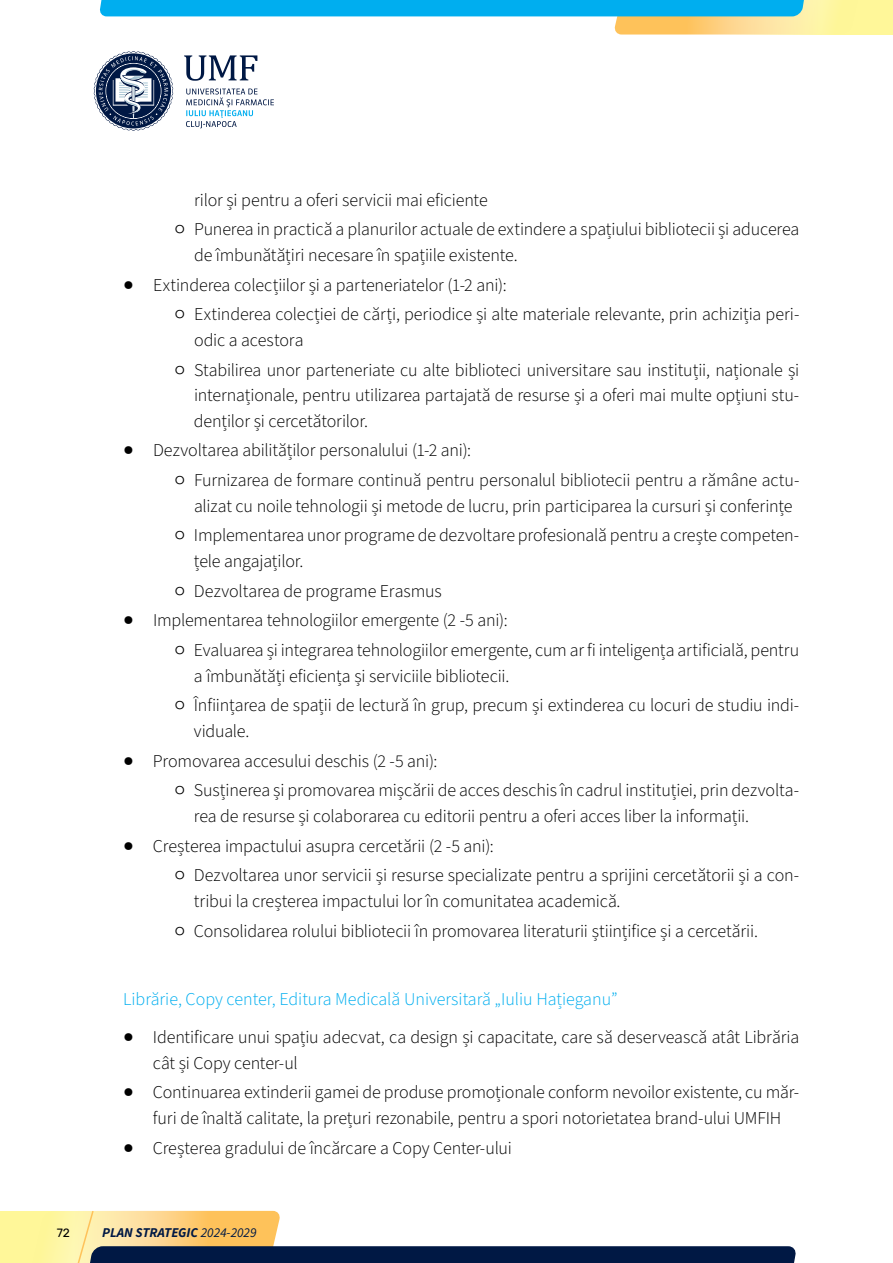
<style>
.page{position:relative;width:893px;height:1263px;background:#fff}
.page>*{position:absolute;margin:0;border:0;box-sizing:border-box;transform-origin:0 0}
.t1{font:300 18px/25.5px "Source Sans 3";letter-spacing:-.01em;color:#000}
.t2{font:300 18px "Source Sans 3";color:#00aeef}
.t3{font:italic 700 13.5px "Source Sans 3";color:#001844}
.t4{font:12px "Rubik";color:#000}
.s1{font-weight:400}
</style>
<div class="page">
<div style="left:0;top:1211px;width:190px;height:52px;background:#fff799"></div>
<svg style="left:93px;top:51px;width:81px;height:80px"></svg>
<svg style="left:186px;top:88px;width:88px;height:40px"></svg>
<svg style="left:184px;top:55px;width:73px;height:26px"></svg>
<div style="left:703px;top:0;width:190px;height:35px;background:#fff799"></div>
<svg style="left:100px;top:0;width:731px;height:35px"></svg>
<svg style="left:51px;top:1210px;width:745px;height:53px"></svg>
<p class="t1" style="left:194px;top:187px;width:295px">rilor și pentru a oferi servicii mai eficiente</p>
<p class="t1" style="left:194px;top:217px;width:607px;text-indent:-19px"><span class="s1">○</span> Punerea in practică a planurilor actuale de extindere a spațiului bibliotecii și aducerea de îmbunătățiri necesare în spațiile existente.</p>
<p class="t1" style="left:123px;top:272px;width:385px">● Extinderea colecțiilor și a parteneriatelor (1-2 ani):</p>
<p class="t1" style="left:194px;top:302px;width:607px;text-indent:-19px"><span class="s1">○</span> Extinderea colecției de cărți, periodice și alte materiale relevante, prin achiziția peri&shy;odic a acestora</p>
<p class="t1" style="left:194px;top:357px;width:607px;text-align:justify;text-indent:-19px"><span class="s1">○</span> Stabilirea unor parteneriate cu alte biblioteci universitare sau instituții, naționale și internaționale, pentru utilizarea partajată de resurse și a oferi mai multe opțiuni stu&shy;denților și cercetătorilor.</p>
<p class="t1" style="left:123px;top:438px;width:349px">● Dezvoltarea abilităților personalului (1-2 ani):</p>
<p class="t1" style="left:194px;top:467px;width:607px;text-indent:-19px"><span class="s1">○</span> Furnizarea de formare continuă pentru personalul bibliotecii pentru a rămâne actu&shy;alizat cu noile tehnologii și metode de lucru, prin participarea la cursuri și conferințe</p>
<p class="t1" style="left:194px;top:523px;width:607px;text-indent:-19px"><span class="s1">○</span> Implementarea unor programe de dezvoltare profesională pentru a crește competen&shy;țele angajaților.</p>
<p class="t1" style="left:174px;top:578px;width:269px"><span class="s1">○</span> Dezvoltarea de programe Erasmus</p>
<p class="t1" style="left:123px;top:608px;width:386px">● Implementarea tehnologiilor emergente (2 -5 ani):</p>
<p class="t1" style="left:194px;top:637px;width:607px;text-indent:-19px"><span class="s1">○</span> Evaluarea și integrarea tehnologiilor emergente, cum ar fi inteligența artificială, pentru a îmbunătăți eficiența și serviciile bibliotecii.</p>
<p class="t1" style="left:194px;top:693px;width:607px;text-indent:-19px"><span class="s1">○</span> Înființarea de spații de lectură în grup, precum și extinderea cu locuri de studiu indi&shy;viduale.</p>
<p class="t1" style="left:123px;top:748px;width:316px">● Promovarea accesului deschis (2 -5 ani):</p>
<p class="t1" style="left:194px;top:778px;width:607px;text-indent:-19px"><span class="s1">○</span> Susținerea și promovarea mișcării de acces deschis în cadrul instituției, prin dezvolta&shy;rea de resurse și colaborarea cu editorii pentru a oferi acces liber la informații.</p>
<p class="t1" style="left:123px;top:833px;width:372px">● Creșterea impactului asupra cercetării (2 -5 ani):</p>
<p class="t1" style="left:194px;top:863px;width:607px;text-indent:-19px"><span class="s1">○</span> Dezvoltarea unor servicii și resurse specializate pentru a sprijini cercetătorii și a con&shy;tribui la creșterea impactului lor în comunitatea academică.</p>
<p class="t1" style="left:174px;top:918px;width:585px"><span class="s1">○</span> Consolidarea rolului bibliotecii în promovarea literaturii științifice și a cercetării.</p>
<p class="t2" style="left:123px;top:988px;width:496px">Librărie, Copy center, Editura Medicală Universitară „Iuliu Hațieganu”</p>
<p class="t1" style="left:153px;top:1024px;width:648px;text-indent:-30px">● Identificare unui spațiu adecvat, ca design și capacitate, care să deservească atât Librăria cât și Copy center-ul</p>
<p class="t1" style="left:153px;top:1080px;width:648px;text-indent:-30px">● Continuarea extinderii gamei de produse promoționale conform nevoilor existente, cu măr&shy;furi de înaltă calitate, la prețuri rezonabile, pentru a spori notorietatea brand-ului UMFIH</p>
<p class="t1" style="left:123px;top:1135px;width:390px">● Creșterea gradului de încărcare a Copy Center-ului</p>
<p class="t4" style="left:57px;top:1224px;width:15px">72</p>
<p class="t3" style="left:102px;top:1224px;width:156px">PLAN STRATEGIC <span class="s1">2024-2029</span></p>
</div>
